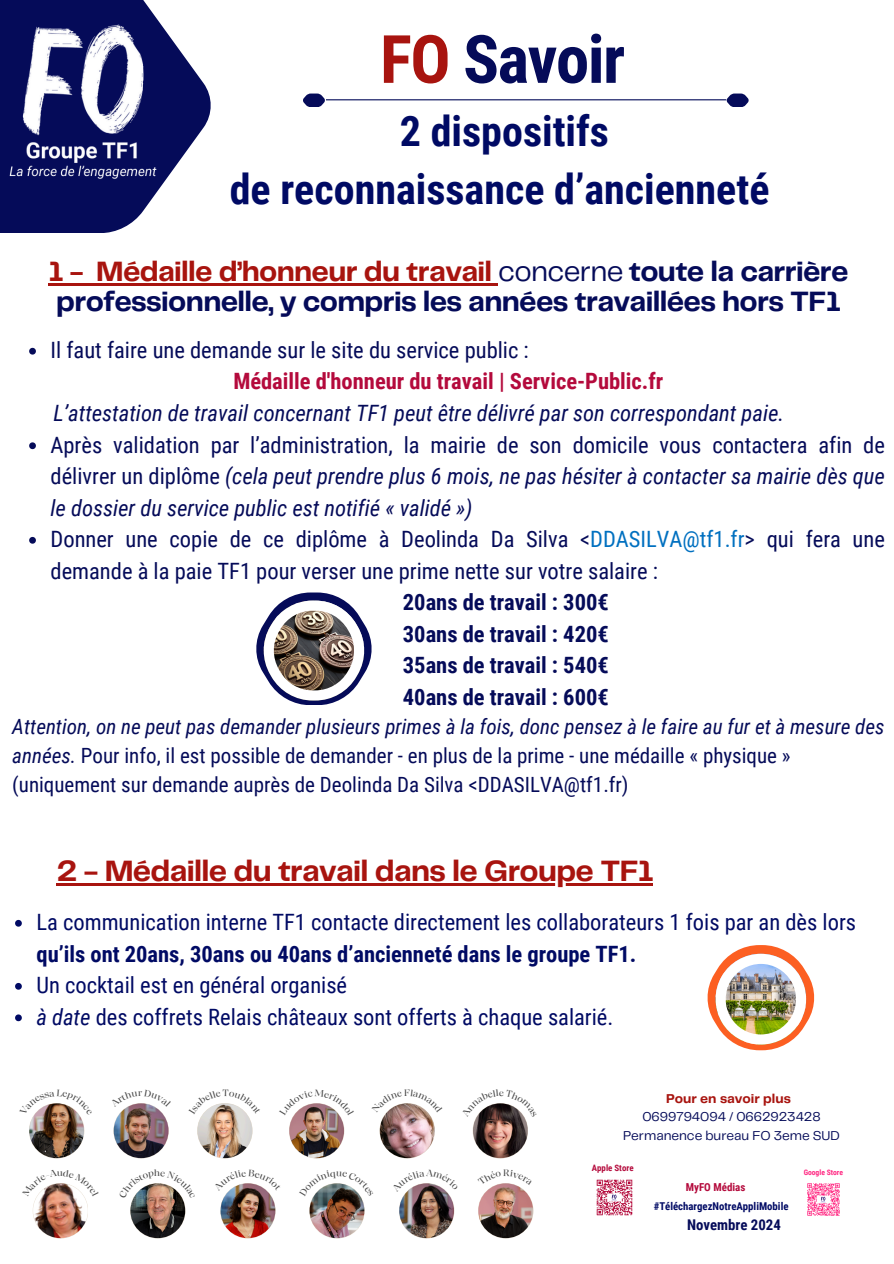
<style>
.page{position:relative;width:894px;height:1264px;background:#fff}
.page>*{position:absolute;margin:0;border:0;box-sizing:border-box;transform-origin:0 0}
.t1{font:700 66.6px "Roboto Condensed";letter-spacing:-.02em;color:#050b59}
.t2{font:700 42px/58.5px "Roboto Condensed";color:#000a64;text-align:center}
.t3{font:700 30.45px "Telegraf";letter-spacing:-.02em;color:#a8140f}
.t4{font:700 28.95px/30.3px "Telegraf";letter-spacing:-.02em;color:#050b59}
.t5{font:italic 22.5px/31.5px "Roboto Condensed";color:#050b59;text-align:justify}
.t6{font:22.5px/31.5px "Roboto Condensed";color:#050b59}
.t7{font:22.5px/31.5px "Roboto Condensed";color:#000a64}
.t8{font:700 22.5px "Roboto Condensed";color:#050b59}
.t9{font:700 22.5px "Roboto Condensed";color:#000a64}
.t10{font:700 22.5px "Roboto Condensed";color:#b40a3c}
.t11{font:21px/29.2px "Roboto Condensed";color:#050b59}
.t12{font:700 14.85px "Roboto Condensed";color:#050b59}
.t13{font:13.35px/18.3px "Telegraf";color:#050b59;text-align:center}
.t14{font:700 13.35px "Telegraf";color:#a8140f}
.t15{font:700 10.95px "Roboto Condensed";color:#b40a3c}
.t16{font:700 10.8px "Roboto Condensed";color:#000a64}
.t17{font:9.3px "Grand Cru Regular M";color:#494949}
.t18{font:700 8.85px "Roboto Condensed";color:#b40a3c}
.t19{font:700 7.5px "Roboto Condensed";color:#ff2882}
.s1{color:#a8140f}
.s2{font-weight:400}
.s3{font-style:normal}
.s4{color:#0070c0}
.s5{font-style:italic}
</style>
<div class="page">
<svg style="left:29px;top:348px;width:7px;height:6px"></svg>
<svg style="left:29px;top:442px;width:7px;height:7px"></svg>
<svg style="left:29px;top:537px;width:7px;height:6px"></svg>
<img style="left:256px;top:592px;width:116px;height:113px">
<img style="left:707px;top:945px;width:107px;height:105px">
<svg style="left:0;top:0;width:211px;height:233px;fill:#050b59"></svg>
<svg style="left:303px;top:93px;width:22px;height:14px"></svg>
<svg style="left:726px;top:93px;width:22px;height:14px"></svg>
<img style="left:0;top:8px;width:168px;height:185px">
<img style="left:595px;top:1178px;width:38px;height:38px;border-radius:2px">
<img style="left:806px;top:1182px;width:34px;height:34px;border-radius:2px">
<img style="left:197px;top:1103px;width:55px;height:55px;border-radius:50%">
<svg style="left:113px;top:1102px;width:56px;height:56px"></svg>
<img style="left:114px;top:1103px;width:54px;height:55px;border-radius:50%">
<img style="left:33px;top:1183px;width:55px;height:55px;border-radius:50%">
<img style="left:29px;top:1103px;width:55px;height:55px;border-radius:50%">
<svg style="left:379px;top:1102px;width:56px;height:56px"></svg>
<img style="left:380px;top:1103px;width:54px;height:55px;border-radius:50%">
<img style="left:130px;top:1183px;width:55px;height:55px;border-radius:50%">
<img style="left:399px;top:1183px;width:55px;height:55px;border-radius:50%">
<img style="left:309px;top:1183px;width:55px;height:55px;border-radius:50%">
<img style="left:289px;top:1103px;width:55px;height:55px;border-radius:50%">
<img style="left:220px;top:1183px;width:55px;height:55px;border-radius:50%">
<svg style="left:472px;top:1102px;width:56px;height:56px"></svg>
<img style="left:473px;top:1103px;width:54px;height:55px;border-radius:50%">
<img style="left:478px;top:1183px;width:55px;height:55px;border-radius:50%">
<svg style="left:15px;top:919px;width:7px;height:7px"></svg>
<svg style="left:15px;top:983px;width:7px;height:6px"></svg>
<svg style="left:15px;top:1014px;width:7px;height:7px"></svg>
<hr style="left:56px;top:883px;width:597px;height:2px;background:#a8140f">
<hr style="left:49px;top:283px;width:34px;height:2px;background:#a8140f">
<svg style="left:83px;top:283px;width:13px;height:2px"></svg>
<hr style="left:96px;top:283px;width:402px;height:2px;background:#a8140f">
<hr style="left:326px;top:99px;width:400px;height:1px;background:#050b59">
<svg style="left:203px;top:1103px;width:44px;height:11px"></svg>
<svg style="left:126px;top:1102px;width:30px;height:5px"></svg>
<svg style="left:37px;top:1183px;width:47px;height:13px"></svg>
<svg style="left:34px;top:1103px;width:45px;height:12px"></svg>
<svg style="left:386px;top:1103px;width:16px;height:9px"></svg>
<svg style="left:410px;top:1102px;width:19px;height:11px"></svg>
<svg style="left:133px;top:1183px;width:49px;height:15px"></svg>
<svg style="left:407px;top:1183px;width:39px;height:8px"></svg>
<svg style="left:313px;top:1183px;width:47px;height:13px"></svg>
<svg style="left:294px;top:1103px;width:45px;height:12px"></svg>
<svg style="left:230px;top:1183px;width:36px;height:7px"></svg>
<svg style="left:475px;top:1102px;width:50px;height:15px"></svg>
<svg style="left:496px;top:1183px;width:19px;height:2px"></svg>
<h1 class="t1" style="left:380px;top:21px;width:246px"><span class="s1">FO</span> Savoir</h1>
<h2 class="t2" style="left:230px;top:102px;width:541px">2 dispositifs<br>de reconnaissance d’ancienneté</h2>
<p class="t4" style="left:49px;top:258px;width:801px"><span class="s1">1 - Médaille d’honneur du travail</span> <span class="s2">concerne</span> toute la carrière professionnelle, y compris les années travaillées hors TF1</p>
<p class="t6" style="left:51px;top:334px;width:479px">Il faut faire une demande sur le site du service public :</p>
<h1 class="t10" style="left:233px;top:368px;width:431px">Médaille d'honneur du travail | Service-Public.fr</h1>
<h2 class="t5" style="left:53px;top:397px;width:732px">L’attestation de travail concernant TF1 peut être délivré par son correspondant paie.</h2>
<h4 class="t5" style="left:51px;top:429px;width:835px"><span class="s3">Après validation par l’administration, la mairie de son domicile vous contactera afin de délivrer un diplôme</span> (cela peut prendre plus 6 mois, ne pas hésiter à contacter sa mairie dès que le dossier du service public est notifié « validé »)</h4>
<p class="t6" style="left:51px;top:523px;width:835px">Donner une copie de ce diplôme à Deolinda Da Silva &lt;<span class="s4">DDASILVA@tf1.fr</span>&gt; qui fera une demande à la paie TF1 pour verser une prime nette sur votre salaire :</p>
<h5 class="t8" style="left:403px;top:589px;width:207px">20ans de travail : 300€</h5>
<p class="t8" style="left:403px;top:620px;width:207px">30ans de travail : 420€</p>
<p class="t8" style="left:403px;top:652px;width:207px">35ans de travail : 540€</p>
<p class="t8" style="left:403px;top:683px;width:207px">40ans de travail : 600€</p>
<h5 class="t11" style="left:12px;top:712px;width:873px"><span class="s5">Attention, on ne peut pas demander plusieurs primes à la fois, donc pensez à le faire au fur et à mesure des années.</span> Pour info, il est possible de demander - en plus de la prime - une médaille « physique » (uniquement sur demande auprès de Deolinda Da Silva &lt;DDASILVA@tf1.fr)</h5>
<h3 class="t3" style="left:56px;top:858px;width:598px">2 - Médaille du travail dans le Groupe TF1</h3>
<p class="t7" style="left:36px;top:906px;width:820px">La communication interne TF1 contacte directement les collaborateurs 1 fois par an dès lors</p>
<p class="t9" style="left:36px;top:940px;width:601px">qu’ils ont 20ans, 30ans ou 40ans d’ancienneté dans le groupe TF1.</p>
<p class="t7" style="left:36px;top:969px;width:578px">Un cocktail est en général organisé<br><span class="s5">à date</span> des coffrets Relais châteaux sont offerts à chaque salarié.</p>
<p class="t17" style="left:404px;top:1086px;width:8px">F</p>
<p class="t14" style="left:666px;top:1092px;width:126px">Pour en savoir plus</p>
<p class="t13" style="left:623px;top:1108px;width:218px">0699794094 / 0662923428<br>Permanence bureau FO 3eme SUD</p>
<p class="t18" style="left:591px;top:1162px;width:43px">Apple Store</p>
<h3 class="t15" style="left:685px;top:1181px;width:61px">MyFO Médias</h3>
<p class="t16" style="left:653px;top:1200px;width:136px">#TéléchargezNotreAppliMobile</p>
<p class="t12" style="left:686px;top:1216px;width:95px">Novembre 2024</p>
<p class="t19" style="left:803px;top:1168px;width:41px">Google Store</p>
</div>
